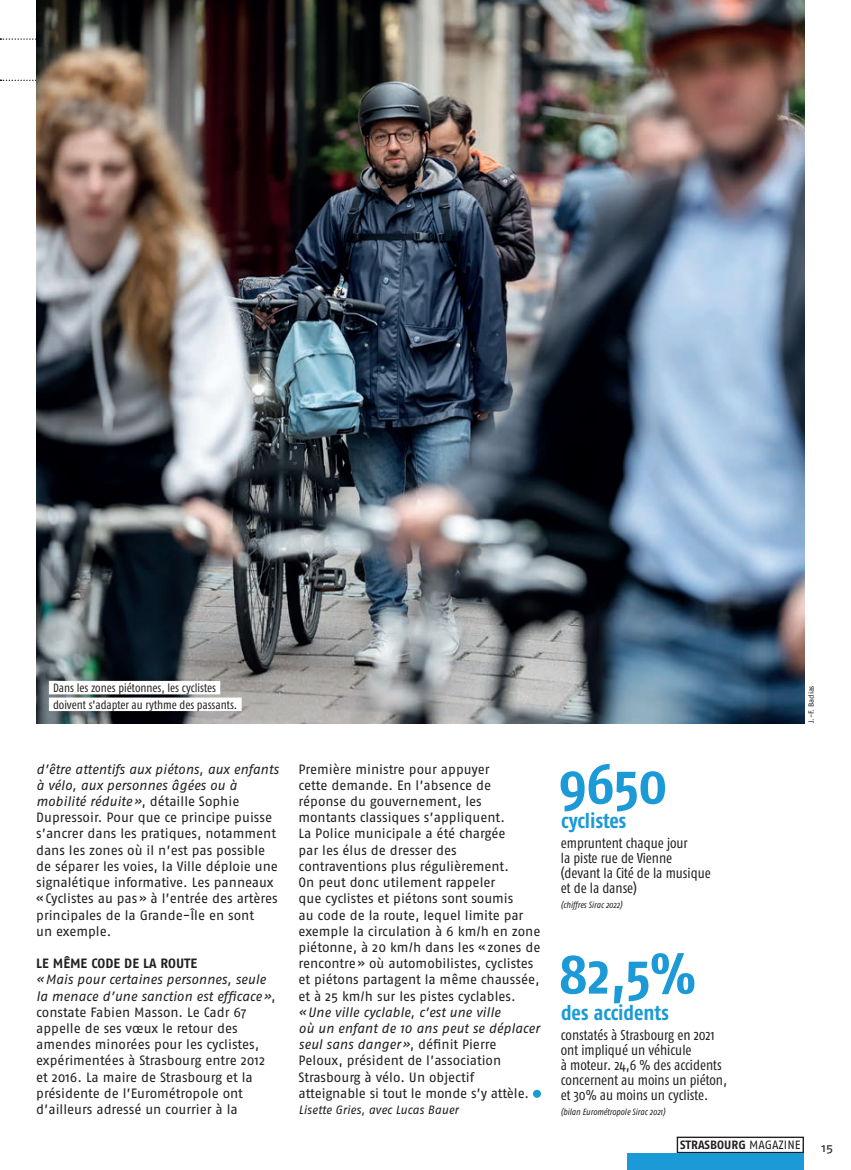
<style>
.page{position:relative;width:851px;height:1170px;background:#fff}
.page>*{position:absolute;margin:0;border:0;box-sizing:border-box;transform-origin:0 0}
.t1{font:700 57px "Fago Co";color:#1b9ad7}
.t2{font:700 21px "Fago Co";color:#1b9ad7}
.t3{font:14.25px/15px "Fago Co";color:#231f20}
.t4{font:13.5px/16.2px "Fago No";color:#231f20}
.t5{font:700 13.5px "Fago No";color:#231f20}
.t6{font:12px/16.6px "Fago Co";color:#231f20}
.t7{font:italic 12px "Fago No";letter-spacing:-.005em;color:#231f20}
.t8{font:700 12px "Fago No";color:#231f20}
.t9{font:12px "Fago Ex";color:#231f20}
.t10{font:italic 9px "Fago Co";color:#231f20}
.t11{font:7.5px "Fago No";letter-spacing:-.015em;color:#231f20}
.s1{font-style:italic}
.s2{font-weight:400}
</style>
<div class="page">
<svg style="left:0;top:80px;width:36px;height:1px"></svg>
<svg style="left:0;top:38px;width:36px;height:2px"></svg>
<div style="left:676px;top:1136px;width:127px;height:17px;border:1px solid #231f20"></div>
<div style="left:627px;top:1153px;width:176px;height:16px;background:#1b9ad7"></div>
<div style="left:533px;top:1089px;width:8px;height:8px;background:#1b9ad7;border-radius:50%"></div>
<img style="left:36px;top:0;width:768px;height:723px">
<div style="left:49px;top:680px;width:171px;height:14px;background:#fff"></div>
<div style="left:49px;top:697px;width:192px;height:14px;background:#fff"></div>
<p class="t6" style="left:53px;top:679px;width:186px">Dans les zones piétonnes, les cyclistes doivent s'adapter au rythme des passants.</p>
<p class="t4" style="left:36px;top:760px;width:244px"><span class="s1">d’être attentifs aux piétons, aux enfants à vélo, aux personnes âgées ou à mobilité réduite»</span>, détaille Sophie Dupressoir. Pour que ce principe puisse s’ancrer dans les pratiques, notamment dans les zones où il n’est pas possible de séparer les voies, la Ville déploie une signalétique informative. Les panneaux «Cyclistes au pas» à l’entrée des artères principales de la Grande-Île en sont<br>un exemple.</p>
<p class="t5" style="left:36px;top:955px;width:162px">LE MÊME CODE DE LA ROUTE</p>
<p class="t4" style="left:36px;top:971px;width:241px"><span class="s1">«Mais pour certaines personnes, seule la menace d’une sanction est efficace»</span>, constate Fabien Masson. Le Cadr 67 appelle de ses vœux le retour des amendes minorées pour les cyclistes, expérimentées à Strasbourg entre 2012 et 2016. La maire de Strasbourg et la présidente de l’Eurométropole ont d’ailleurs adressé un courrier à la</p>
<p class="t4" style="left:298px;top:760px;width:243px">Première ministre pour appuyer<br>cette demande. En l’absence de réponse du gouvernement, les montants classiques s’appliquent.<br>La Police municipale a été chargée<br>par les élus de dresser des contraventions plus régulièrement.<br>On peut donc utilement rappeler<br>que cyclistes et piétons sont soumis<br>au code de la route, lequel limite par exemple la circulation à 6 km/h en zone piétonne, à 20 km/h dans les «zones de rencontre» où automobilistes, cyclistes et piétons partagent la même chaussée, et à 25 km/h sur les pistes cyclables.</p>
<p class="t4" style="left:298px;top:1003px;width:242px"><span class="s1">«Une ville cyclable, c’est une ville<br>où un enfant de 10 ans peut se déplacer seul sans danger»</span>, définit Pierre Peloux, président de l’association Strasbourg à vélo. Un objectif atteignable si tout le monde s’y attèle.</p>
<p class="t7" style="left:298px;top:1102px;width:161px">Lisette Gries, avec Lucas Bauer</p>
<h1 class="t1" style="left:558px;top:750px;width:110px">9650</h1>
<p class="t3" style="left:560px;top:835px;width:151px">empruntent chaque jour<br>la piste rue de Vienne (devant la Cité de la musique et de la danse)</p>
<p class="t10" style="left:560px;top:899px;width:63px">(chiffres Sirac 2022)</p>
<h2 class="t2" style="left:561px;top:808px;width:67px">cyclistes</h2>
<h1 class="t1" style="left:558px;top:940px;width:138px">82,5%</h1>
<h2 class="t2" style="left:561px;top:1000px;width:109px">des accidents</h2>
<p class="t3" style="left:560px;top:1026px;width:168px">constatés à Strasbourg en 2021 ont impliqué un véhicule<br>à moteur. 24,6 % des accidents concernent au moins un piéton, et 30% au moins un cycliste.</p>
<p class="t10" style="left:560px;top:1106px;width:106px">(bilan Eurométropole Sirac 2021)</p>
<p class="t11" style="left:806px;top:723px;width:39px;rotate:-90deg">J.-F. Badias</p>
<p class="t8" style="left:680px;top:1137px;width:122px">STRASBOURG <span class="s2">MAGAZINE</span></p>
<p class="t9" style="left:821px;top:1140px;width:13px">15</p>
</div>
